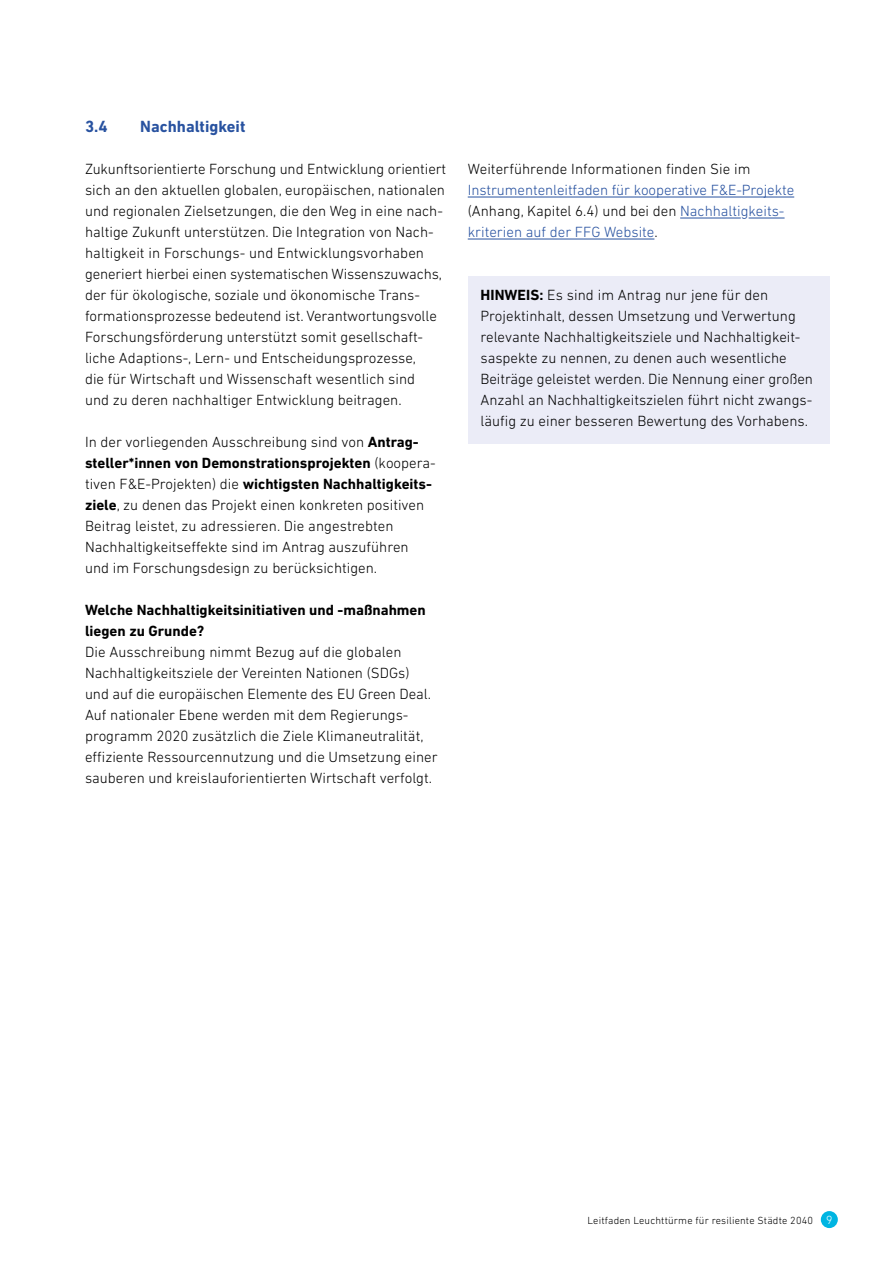
<style>
.page{position:relative;width:893px;height:1263px;background:#fff}
.page>*{position:absolute;margin:0;border:0;box-sizing:border-box;transform-origin:0 0}
.H2_Blau_Bold_11pt{font:700 16.5px "DIN Next LT Pro";color:#2852a0}
.Fließtext{font:300 15px/21px "DIN Next LT Pro";color:#000}
.Box{font:300 15px/21px "DIN Next LT Pro";color:#000}
.Fließtext-2{font:300 15px/21px "DIN Next LT Pro";color:#2852a0}
.H3_Schwarz_Bold{font:700 15px/21px "DIN Next LT Pro";color:#000}
.t1{font:300 10.5px "DIN Next LT Pro";letter-spacing:.015em;color:#000}
.s1{font-weight:700}
.s2{color:#000}
.s3{font-size:12px;color:#fff}
</style>
<div class="page">
<div style="left:821px;top:1211px;width:17px;height:17px;background:#00b5e2;border-radius:50%"></div>
<hr style="left:468px;top:197px;width:326px;height:1px;background:#2852a0">
<hr style="left:680px;top:218px;width:61px;height:1px;background:#2852a0">
<hr style="left:749px;top:218px;width:36px;height:1px;background:#2852a0">
<hr style="left:468px;top:239px;width:186px;height:1px;background:#2852a0">
<div style="left:468px;top:276px;width:361px;height:167px;background:#ebecf7"></div>
<h2 class="H2_Blau_Bold_11pt" style="left:85px;top:117px;width:24px">3.4</h2>
<h2 class="H2_Blau_Bold_11pt" style="left:140px;top:117px;width:107px">Nachhaltigkeit</h2>
<p class="Fließtext" style="left:85px;top:158px;width:363px">Zukunftsorientierte Forschung und Entwicklung orientiert sich an den aktuellen globalen, europäischen, nationalen und regionalen Zielsetzungen, die den Weg in eine nach&shy;haltige Zukunft unterstützen. Die Integration von Nach&shy;haltigkeit in Forschungs- und Entwicklungsvorhaben generiert hierbei einen systematischen Wissenszuwachs, der für ökologische, soziale und ökonomische Trans&shy;formationsprozesse bedeutend ist. Verantwortungsvolle Forschungsförderung unterstützt somit gesellschaft&shy;liche Adaptions-, Lern- und Entscheidungsprozesse,<br>die für Wirtschaft und Wissenschaft wesentlich sind<br>und zu deren nachhaltiger Entwicklung beitragen.</p>
<p class="Fließtext" style="left:85px;top:431px;width:351px">In der vorliegenden Ausschreibung sind von <span class="s1">Antrag&shy;steller*innen von Demonstrationsprojekten</span> (koopera&shy;tiven F&amp;E-Projekten) die <span class="s1">wichtigsten Nachhaltigkeits&shy;ziele</span>, zu denen das Projekt einen konkreten positiven Beitrag leistet, zu adressieren. Die angestrebten Nachhaltigkeitseffekte sind im Antrag auszuführen und im Forschungsdesign zu berücksichtigen.</p>
<h3 class="H3_Schwarz_Bold" style="left:85px;top:599px;width:342px">Welche Nachhaltigkeitsinitiativen und -maßnahmen liegen zu Grunde?</h3>
<p class="Fließtext" style="left:85px;top:641px;width:354px">Die Ausschreibung nimmt Bezug auf die globalen Nachhaltigkeitsziele der Vereinten Nationen (SDGs)<br>und auf die europäischen Elemente des EU Green Deal.<br>Auf nationaler Ebene werden mit dem Regierungs&shy;programm 2020 zusätzlich die Ziele Klimaneutralität, effiziente Ressourcennutzung und die Umsetzung einer sauberen und kreislauforientierten Wirtschaft verfolgt.</p>
<p class="Fließtext-2" style="left:468px;top:158px;width:328px"><span class="s2">Weiterführende Informationen finden Sie im </span>Instrumentenleitfaden für kooperative F&amp;E-Projekte <span class="s2">(Anhang, Kapitel 6.4) und bei den</span> Nachhaltigkeits&shy;kriterien auf der FFG Website<span class="s2">.</span></p>
<p class="Box" style="left:480px;top:284px;width:334px"><span class="s1">HINWEIS:</span> Es sind im Antrag nur jene für den Projektinhalt, dessen Umsetzung und Verwertung relevante Nachhaltigkeitsziele und Nachhaltigkeit&shy;saspekte zu nennen, zu denen auch wesentliche Beiträge geleistet werden. Die Nennung einer großen Anzahl an Nachhaltigkeitszielen führt nicht zwangs&shy;läufig zu einer besseren Bewertung des Vorhabens.</p>
<p class="t1" style="left:587px;top:1214px;width:246px">Leitfaden Leuchttürme für resiliente Städte 2040 <span class="s3">9</span></p>
</div>
